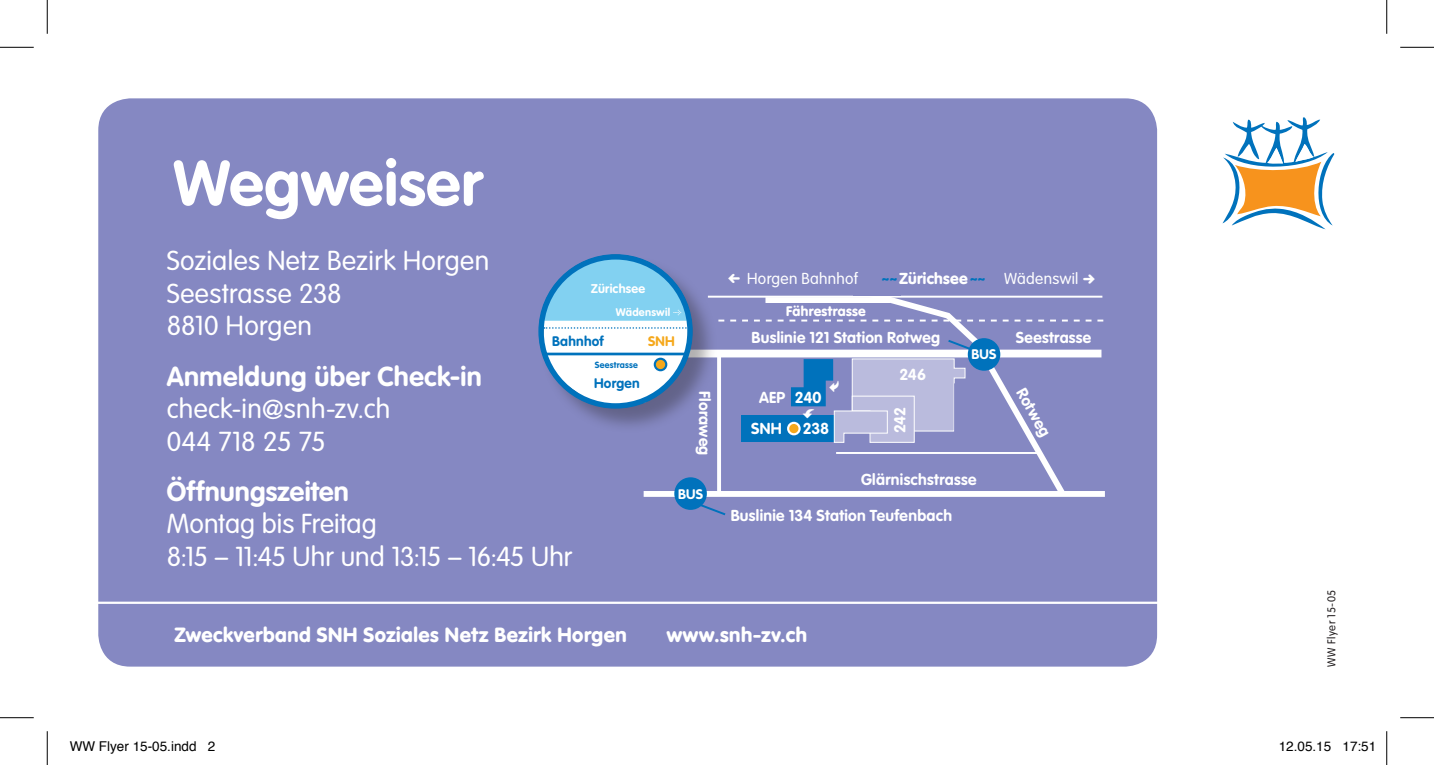
<style>
.page{position:relative;width:1434px;height:765px;background:#fff}
.page>*{position:absolute;margin:0;border:0;box-sizing:border-box;transform-origin:0 0}
.t1{font:700 63px "VAG Rounded";letter-spacing:.01em;color:#fff}
.t2{font:300 27px/32.4px "VAG Rounded";letter-spacing:.005em;color:#fff}
.t3{font:700 27px "VAG Rounded";letter-spacing:.015em;color:#fff}
.t4{font:900 20.25px "VAG Rounded";letter-spacing:.025em;color:#fff}
.t5{font:700 15.53px "VAG Rounded";letter-spacing:.02em;color:#fff}
.t6{font:300 15.53px "VAG Rounded";letter-spacing:.02em;color:#fff}
.t7{font:900 15.53px "VAG Rounded";letter-spacing:.015em;color:#fff}
.t8{font:15.3px "Click Bits Arrows 1";color:#fff}
.t9{font:700 13.72px "VAG Rounded";letter-spacing:.015em;color:#0072bc}
.t10{font:900 13.72px "VAG Rounded";letter-spacing:.02em;color:#fff}
.t11{font:700 13.72px "VAG Rounded";letter-spacing:.015em;color:#fff}
.t12{font:700 13.72px "VAG Rounded";color:#f5a81c}
.t13{font:13.5px "Helvetica";color:#000}
.t14{font:700 12.6px "VAG Rounded";letter-spacing:.02em;color:#fff}
.t15{font:300 11.25px "VAG Rounded";letter-spacing:.04em;color:#231f20}
.t16{font:700 11.03px "VAG Rounded";letter-spacing:.02em;color:#fff}
.t17{font:700 8.78px "VAG Rounded";letter-spacing:.03em;color:#0072bc}
.s1{font-family:"Click Bits Arrows 1";font-weight:400}
.s2{font-family:"Click Bits Arrows 1";font-weight:400;font-size:15.3px}
.s3{color:#0072bc}
</style>
<div class="page">
<div style="left:98px;top:98px;width:1059px;height:568px;background:#8588c2;border-radius:32px"></div>
<hr style="left:86px;top:601px;width:1184px;height:2px;background:#fff">
<svg style="left:1222px;top:117px;width:112px;height:112px"></svg>
<hr style="left:0;top:47px;width:34px;height:1px;background:#000">
<hr style="left:1400px;top:47px;width:34px;height:1px;background:#000">
<hr style="left:0;top:717px;width:34px;height:1px;background:#000">
<hr style="left:1400px;top:717px;width:34px;height:1px;background:#000">
<hr style="left:47px;top:0;width:1px;height:34px;background:#000">
<hr style="left:47px;top:730px;width:1px;height:34px;background:#000">
<hr style="left:1386px;top:0;width:1px;height:34px;background:#000">
<hr style="left:1386px;top:730px;width:1px;height:34px;background:#000">
<svg style="left:542px;top:258px;width:561px;height:258px"></svg>
<h1 class="t1" style="left:173px;top:146px;width:311px">Wegweiser</h1>
<p class="t2" style="left:167px;top:244px;width:324px">Soziales Netz Bezirk Horgen<br>Seestrasse 238<br>8810 Horgen</p>
<p class="t3" style="left:167px;top:360px;width:316px">Anmeldung über Check-in</p>
<p class="t2" style="left:167px;top:392px;width:225px">check-in@snh-zv.ch<br>044 718 25 75</p>
<p class="t3" style="left:167px;top:475px;width:184px">Öffnungszeiten</p>
<p class="t2" style="left:167px;top:507px;width:407px">Montag bis Freitag<br>8:15 – 11:45 Uhr und 13:15 – 16:45 Uhr</p>
<p class="t14" style="left:591px;top:281px;width:56px">Zürichsee</p>
<p class="t16" style="left:616px;top:306px;width:68px">Wädenswil <span class="s1">1</span></p>
<p class="t9" style="left:552px;top:333px;width:53px">Bahnhof</p>
<p class="t17" style="left:595px;top:359px;width:45px">Seestrasse</p>
<p class="t12" style="left:648px;top:333px;width:28px">SNH</p>
<p class="t9" style="left:594px;top:375px;width:47px">Horgen</p>
<p class="t5" style="left:714px;top:391px;width:66px;rotate:90deg">Floraweg</p>
<p class="t11" style="left:678px;top:486px;width:26px">BUS</p>
<p class="t6" style="left:728px;top:269px;width:131px"><span class="s2">\</span> Horgen Bahnhof</p>
<p class="t7" style="left:884px;top:269px;width:101px"><span class="s3">˜ ˜</span> Zürichsee <span class="s3">˜ ˜</span></p>
<p class="t6" style="left:1004px;top:269px;width:93px">Wädenswil <span class="s2">5</span></p>
<p class="t10" style="left:786px;top:303px;width:81px">Fährestrasse</p>
<p class="t5" style="left:751px;top:328px;width:190px">Buslinie 121 Station Rotweg</p>
<p class="t5" style="left:759px;top:388px;width:28px">AEP</p>
<p class="t5" style="left:795px;top:388px;width:28px">240</p>
<p class="t8" style="left:803px;top:408px;width:14px">k</p>
<p class="t5" style="left:751px;top:419px;width:32px">SNH</p>
<p class="t5" style="left:803px;top:419px;width:28px">238</p>
<p class="t5" style="left:899px;top:365px;width:28px">246</p>
<p class="t5" style="left:891px;top:433px;width:28px;rotate:-90deg">242</p>
<p class="t11" style="left:972px;top:346px;width:26px">BUS</p>
<p class="t5" style="left:861px;top:470px;width:117px">Glärnischstrasse</p>
<p class="t5" style="left:731px;top:505px;width:223px">Buslinie 134 Station Teufenbach</p>
<p class="t5" style="left:1016px;top:328px;width:77px">Seestrasse</p>
<p class="t5" style="left:1029px;top:384px;width:54px;rotate:61deg">Rotweg</p>
<p class="t4" style="left:175px;top:622px;width:453px">Zweckverband SNH Soziales Netz Bezirk Horgen</p>
<p class="t4" style="left:667px;top:622px;width:142px">www.snh-zv.ch</p>
<p class="t15" style="left:1325px;top:666px;width:78px;rotate:-90deg">WW Flyer 15-05</p>
<p class="t13" style="left:70px;top:736px;width:147px">WW Flyer 15-05.indd 2</p>
<p class="t13" style="left:1279px;top:736px;width:99px">12.05.15 17:51</p>
</div>
